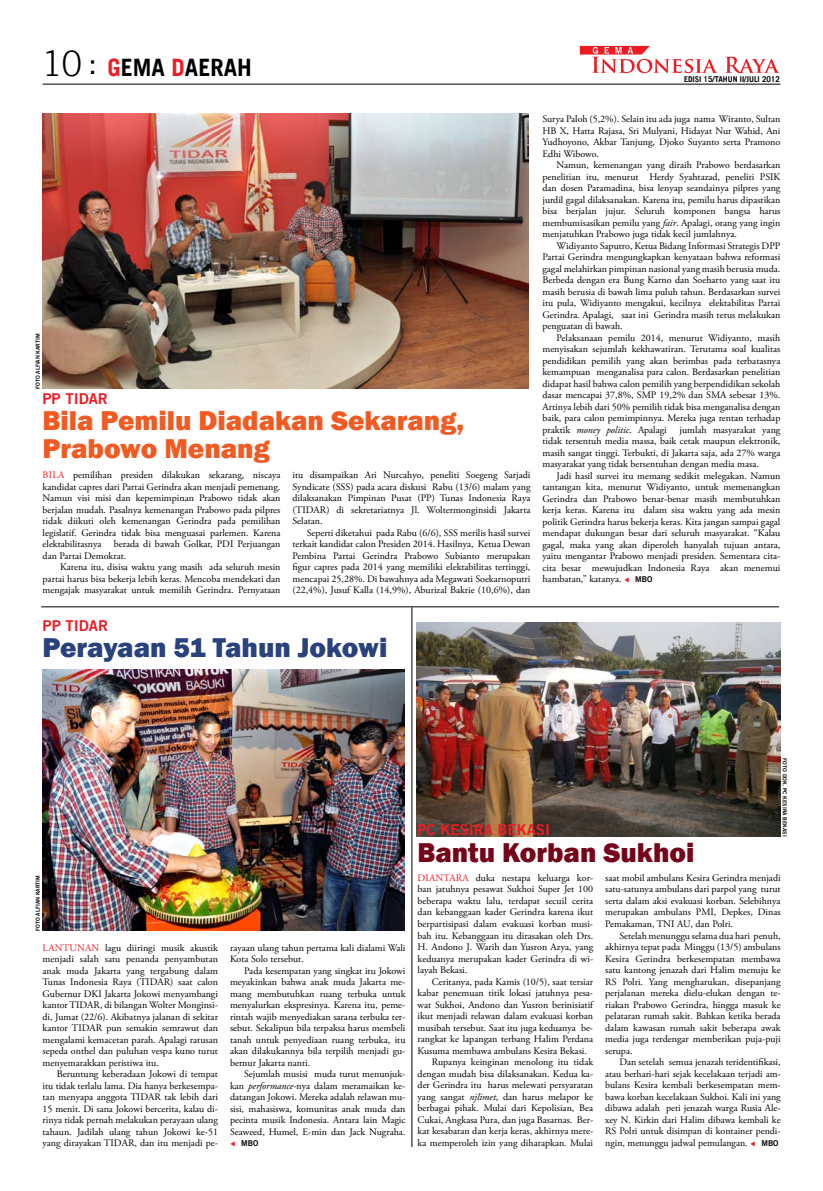
<style>
.page{position:relative;width:823px;height:1191px;background:#fff}
.page>*{position:absolute;margin:0;border:0;box-sizing:border-box;transform-origin:0 0}
.t1{font:800 28px/28px "Franklin Gothic";color:#f15a22}
.t2{font:800 28px "Franklin Gothic";color:#29417c}
.t3{font:800 28px "Franklin Gothic";color:#75051b}
.t4{font:700 24px "Trade Gothic LT";color:#000}
.t5{font:15px "Trade Gothic LT Bold Two";color:#ed1c24}
.t6{font:10px/11.5px "Adobe Garamond Pro";color:#000;text-align:justify}
.t7{font:700 8px "Trade Gothic LT";color:#000}
.t8{font:8px "Trade Gothic LT Bold Two";color:#000}
.t9{font:5.5px "Trade Gothic LT Bold Two";color:#000}
.s1{font-weight:300;font-size:35px}
.s2{color:#ed1c24}
.s3{font-style:italic}
.s4{font-family:"Trade Gothic LT Bold Two";font-size:8px}
</style>
<div class="page">
<img style="left:416px;top:623px;width:364px;height:213px">
<img style="left:43px;top:113px;width:485px;height:276px">
<hr style="left:43px;top:84px;width:737px;height:1px;background:#000">
<svg style="left:579px;top:46px;width:200px;height:27px"></svg>
<img style="left:42px;top:669px;width:362px;height:261px">
<hr style="left:41px;top:606px;width:737px;height:1px;background:#000">
<hr style="left:411px;top:607px;width:1px;height:540px;background:#000">
<h2 class="t4" style="left:43px;top:52px;width:210px"><span class="s1">10 :</span> <span class="s2">G</span>EMA <span class="s2">D</span>AERAH</h2>
<p class="t7" style="left:683px;top:74px;width:97px">EDISI 15/TAHUN II/JULI 2012</p>
<p class="t9" style="left:35px;top:389px;width:57px;rotate:-90deg">FOTO ALFIAN KARTIM</p>
<h3 class="t5" style="left:42px;top:389px;width:67px">PP TIDAR</h3>
<h1 class="t1" style="left:42px;top:407px;width:423px">Bila Pemilu Diadakan Sekarang,<br>Prabowo Menang</h1>
<p class="t6" style="left:43px;top:469px;width:239px"><span class="s2">Bila</span> pemilihan presiden dilakukan sekarang, niscaya kandidat capres dari Partai Gerindra akan menjadi pemenang.<br>Namun visi misi dan kepemimpinan Prabowo tidak akan berjalan mudah. Pasalnya kemenangan Prabowo pada pilpres tidak diikuti oleh kemenangan Gerindra pada pemilihan legislatif. Gerindra tidak bisa menguasai parlemen. Karena elektabilitasnya berada di bawah Golkar, PDI Perjuangan dan Partai Demokrat.</p>
<p class="t6" style="left:43px;top:561px;width:239px;text-indent:17px">Karena itu, disisa waktu yang masih ada seluruh mesin partai harus bisa bekerja lebih keras. Mencoba mendekati dan mengajak masyarakat untuk memilih Gerindra. Pernyataan</p>
<h3 class="t5" style="left:43px;top:616px;width:67px">PP TIDAR</h3>
<p class="t6" style="left:292px;top:469px;width:239px">itu disampaikan Ari Nurcahyo, peneliti Soegeng Sarjadi Syndicate (SSS) pada acara diskusi Rabu (13/6) malam yang dilaksanakan Pimpinan Pusat (PP) Tunas Indonesia Raya (TIDAR) di sekretariatnya Jl. Woltermonginsidi Jakarta Selatan.</p>
<p class="t6" style="left:292px;top:527px;width:239px;text-indent:14px">Seperti diketahui pada Rabu (6/6), SSS merilis hasil survei terkait kandidat calon Presiden 2014. Hasilnya, Ketua Dewan Pembina Partai Gerindra Prabowo Subianto merupakan figur capres pada 2014 yang memiliki elektabilitas tertinggi, mencapai 25,28%. Di bawahnya ada Megawati Soekarnoputri (22,4%), Jusuf Kalla (14,9%), Aburizal Bakrie (10,6%), dan</p>
<h1 class="t2" style="left:43px;top:630px;width:346px">Perayaan 51 Tahun Jokowi</h1>
<p class="t6" style="left:542px;top:113px;width:239px">Surya Paloh (5,2%). Selain itu ada juga nama Wiranto, Sultan HB X, Hatta Rajasa, Sri Mulyani, Hidayat Nur Wahid, Ani Yudhoyono, Akbar Tanjung, Djoko Suyanto serta Pramono Edhi Wibowo.</p>
<p class="t6" style="left:542px;top:159px;width:239px;text-indent:14px">Namun, kemenangan yang diraih Prabowo berdasarkan penelitian itu, menurut Herdy Syahtazad, peneliti PSIK dan dosen Paramadina, bisa lenyap seandainya pilpres yang jurdil gagal dilaksanakan. Karena itu, pemilu harus dipastikan bisa berjalan jujur. Seluruh komponen bangsa harus membumisasikan pemilu yang <span class="s3">fair</span>. Apalagi, orang yang ingin menjatuhkan Prabowo juga tidak kecil jumlahnya.</p>
<p class="t6" style="left:542px;top:240px;width:239px;text-indent:14px">Widiyanto Saputro, Ketua Bidang Informasi Strategis DPP Partai Gerindra mengungkapkan kenyataan bahwa reformasi gagal melahirkan pimpinan nasional yang masih berusia muda.<br>Berbeda dengan era Bung Karno dan Soeharto yang saat itu masih berusia di bawah lima puluh tahun. Berdasarkan survei itu pula, Widiyanto mengakui, kecilnya elektabilitas Partai Gerindra. Apalagi, saat ini Gerindra masih terus melakukan penguatan di bawah.</p>
<p class="t6" style="left:542px;top:332px;width:239px;text-indent:14px">Pelaksanaan pemilu 2014, menurut Widiyanto, masih menyisakan sejumlah kekhawatiran. Terutama soal kualitas pendidikan pemilih yang akan berimbas pada terbatasnya kemampuan menganalisa para calon. Berdasarkan penelitian didapat hasil bahwa calon pemilih yang berpendidikan sekolah dasar mencapai 37,8%, SMP 19,2% dan SMA sebesar 13%.<br>Artinya lebih dari 50% pemilih tidak bisa menganalisa dengan baik, para calon pemimpinnya. Mereka juga rentan terhadap praktik <span class="s3">money politic</span>. Apalagi</p>
<p class="t6" style="left:542px;top:424px;width:239px;text-indent:137px">jumlah masyarakat yang tidak tersentuh media massa, baik cetak maupun elektronik, masih sangat tinggi. Terbukti, di Jakarta saja, ada 27% warga masyarakat yang tidak bersentuhan dengan media masa.</p>
<p class="t6" style="left:542px;top:470px;width:239px;text-indent:14px">Jadi hasil survei itu memang sedikit melegakan. Namun tantangan kita, menurut Widiyanto, untuk memenangkan Gerindra dan Prabowo benar-benar masih membutuhkan kerja keras. Karena itu dalam sisa waktu yang ada mesin politik Gerindra harus bekerja keras. Kita jangan sampai gagal mendapat dukungan besar dari seluruh masyarakat. “Kalau gagal, maka yang akan diperoleh hanyalah tujuan antara, yaitu mengantar Prabowo menjadi presiden. Sementara cita&shy;cita besar mewujudkan Indonesia Raya akan menemui hambatan,” katanya. <span class="s2">▼</span> <span class="s4">M BO</span></p>
<p class="t9" style="left:35px;top:930px;width:57px;rotate:-90deg">FOTO ALFIAN KARTIM</p>
<p class="t6" style="left:43px;top:942px;width:177px"><span class="s2">Lantunan</span> lagu diiringi musik akustik menjadi salah satu penanda penyambutan anak muda Jakarta yang tergabung dalam Tunas Indonesia Raya (TIDAR) saat calon Gubernur DKI Jakarta Jokowi menyambangi kantor TIDAR, di bilangan Wolter Monginsi&shy;di, Jumat (22/6). Akibatnya jalanan di sekitar kantor TIDAR pun semakin semrawut dan mengalami kemacetan parah. Apalagi ratusan sepeda onthel dan puluhan vespa kuno turut menyemarakkan peristiwa itu.</p>
<p class="t6" style="left:43px;top:1068px;width:177px;text-indent:14px">Beruntung keberadaan Jokowi di tempat itu tidak terlalu lama. Dia hanya berkesempa&shy;tan menyapa anggota TIDAR tak lebih dari 15 menit. Di sana Jokowi bercerita, kalau di&shy;rinya tidak pernah melakukan perayaan ulang tahaun. Jadilah ulang tahun Jokowi ke-51 yang dirayakan TIDAR, dan itu menjadi pe-</p>
<p class="t6" style="left:230px;top:942px;width:177px">rayaan ulang tahun pertama kali dialami Wali<br>Kota Solo tersebut.</p>
<p class="t6" style="left:230px;top:965px;width:177px;text-indent:14px">Pada kesempatan yang singkat itu Jokowi meyakinkan bahwa anak muda Jakarta me&shy;mang membutuhkan ruang terbuka untuk menyalurkan ekspresinya. Karena itu, peme&shy;rintah wajib menyediakan sarana terbuka ter&shy;sebut. Sekalipun bila terpaksa harus membeli tanah untuk penyediaan ruang terbuka, itu akan dilakukannya bila terpilih menjadi gu&shy;bernur Jakarta nanti.</p>
<p class="t6" style="left:230px;top:1068px;width:177px;text-indent:14px">Sejumlah musisi muda turut menunjuk&shy;kan <span class="s3">performance-</span>nya dalam meramaikan ke&shy;datangan Jokowi. Mereka adalah relawan mu&shy;sisi, mahasiswa, komunitas anak muda dan pecinta musik Indonesia. Antara lain Magic Seaweed, Humel, E-min dan Jack Nugraha.</p>
<p class="t8" style="left:230px;top:1138px;width:29px"><span class="s2">▼</span> MBO</p>
<h3 class="t5" style="left:417px;top:820px;width:134px">PC KES IRA BEKAS I</h3>
<h1 class="t3" style="left:417px;top:834px;width:278px">Bantu Korban Sukhoi</h1>
<p class="t9" style="left:787px;top:758px;width:80px;rotate:90deg">FOTO DOK. PC KES IRA BEKAS I</p>
<p class="t6" style="left:417px;top:872px;width:177px"><span class="s2">Diantara</span> duka nestapa keluarga kor&shy;ban jatuhnya pesawat Sukhoi Super Jet 100 beberapa waktu lalu, terdapat secuil cerita dan kebanggaan kader Gerindra karena ikut berpartisipasi dalam evakuasi korban musi&shy;bah itu. Kebanggaan itu dirasakan oleh Drs.<br>H. Andono J. Warih dan Yusron Azya, yang keduanya merupakan kader Gerindra di wi&shy;layah Bekasi.</p>
<p class="t6" style="left:431px;top:976px;width:163px">Ceritanya, pada Kamis (10/5), saat tersiar</p>
<p class="t6" style="left:417px;top:987px;width:177px">kabar penemuan titik lokasi jatuhnya pesa-</p>
<p class="t6" style="left:417px;top:999px;width:177px">wat Sukhoi, Andono dan Yusron berinisiatif</p>
<p class="t6" style="left:417px;top:1010px;width:177px">ikut menjadi relawan dalam evakuasi korban</p>
<p class="t6" style="left:417px;top:1022px;width:177px">musibah tersebut. Saat itu juga keduanya be-</p>
<p class="t6" style="left:417px;top:1033px;width:177px">rangkat ke lapangan terbang Halim Perdana</p>
<p class="t6" style="left:417px;top:1045px;width:171px">Kusuma membawa ambulans Kesira Bekasi.</p>
<p class="t6" style="left:431px;top:1056px;width:163px">Rupanya keinginan menolong itu tidak</p>
<p class="t6" style="left:417px;top:1068px;width:177px">dengan mudah bisa dilaksanakan. Kedua ka-</p>
<p class="t6" style="left:417px;top:1079px;width:177px">der Gerindra itu harus melewati persyaratan</p>
<p class="t6" style="left:417px;top:1091px;width:177px">yang sangat <span class="s3">njlimet</span>, dan harus melapor ke</p>
<p class="t6" style="left:417px;top:1102px;width:177px">berbagai pihak. Mulai dari Kepolisian, Bea</p>
<p class="t6" style="left:417px;top:1114px;width:177px">Cukai, Angkasa Pura, dan juga Basarnas. Ber-</p>
<p class="t6" style="left:417px;top:1125px;width:177px">kat kesabaran dan kerja keras, akhirnya mere-</p>
<p class="t6" style="left:417px;top:1137px;width:177px">ka memperoleh izin yang diharapkan. Mulai</p>
<p class="t6" style="left:605px;top:872px;width:177px">saat mobil ambulans Kesira Gerindra menjadi satu-satunya ambulans dari parpol yang turut serta dalam aksi evakuasi korban. Selebihnya merupakan ambulans PMI, Depkes, Dinas Pemakaman, TNI AU, dan Polri.</p>
<p class="t6" style="left:605px;top:930px;width:177px;text-indent:14px">Setelah menunggu selama dua hari penuh, akhirnya tepat pada Minggu (13/5) ambulans Kesira Gerindra berkesempatan membawa satu kantong jenazah dari Halim menuju ke RS Polri. Yang mengharukan, disepanjang perjalanan mereka dielu-elukan dengan te&shy;riakan Prabowo Gerindra, hingga masuk ke pelataran rumah sakit. Bahkan ketika berada dalam kawasan rumah sakit beberapa awak media juga terdengar memberikan puja-puji serupa.</p>
<p class="t6" style="left:605px;top:1056px;width:177px;text-indent:14px">Dan setelah semua jenazah teridentifikasi, atau berhari-hari sejak kecelakaan terjadi am&shy;bulans Kesira kembali berkesempatan mem&shy;bawa korban kecelakaan Sukhoi. Kali ini yang dibawa adalah peti jenazah warga Rusia Ale&shy;xey N. Kirkin dari Halim dibawa kembali ke RS Polri untuk disimpan di kontainer pendi&shy;ngin, menunggu jadwal pemulangan. <span class="s2">▼</span> <span class="s4">M BO</span></p>
</div>
